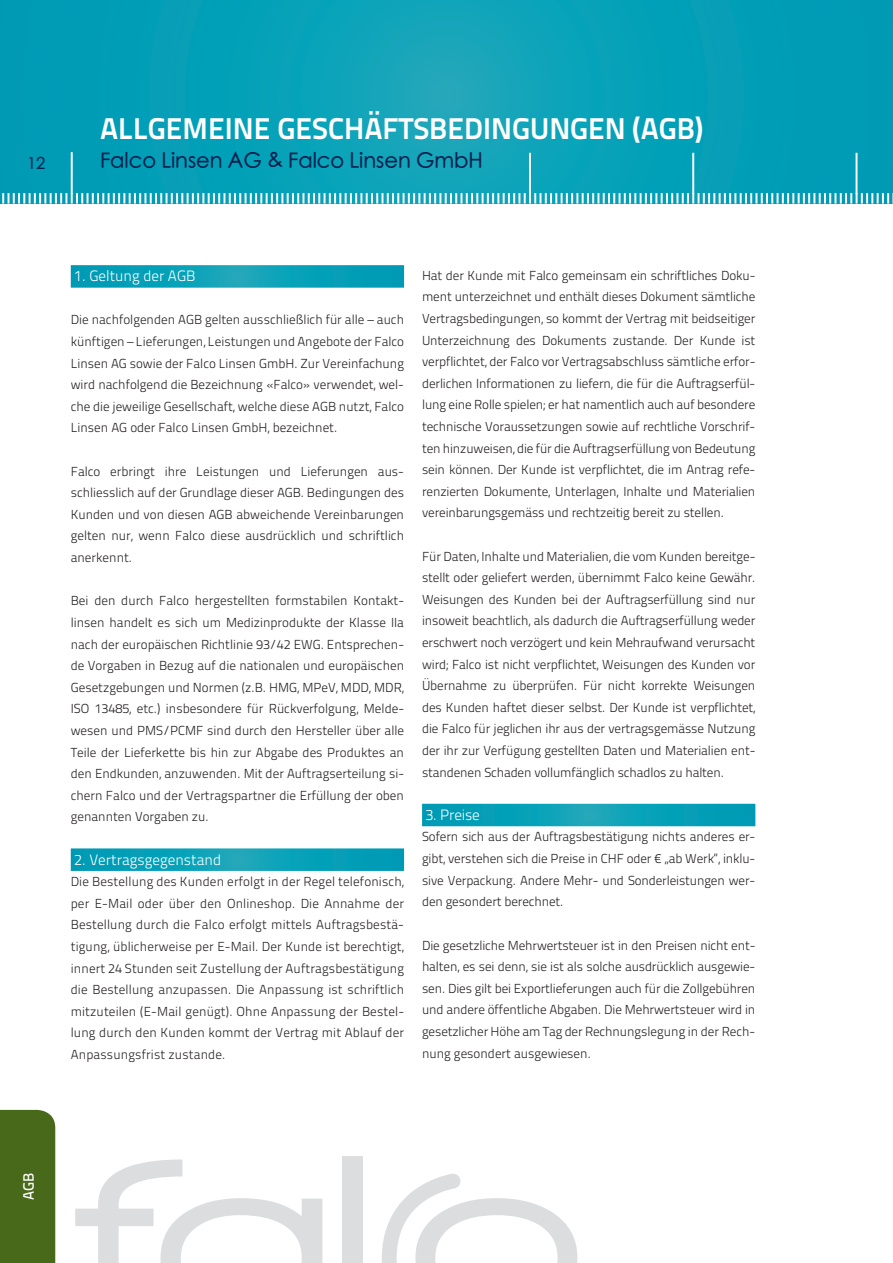
<style>
.page{position:relative;width:893px;height:1263px;background:#fff}
.page>*{position:absolute;margin:0;border:0;box-sizing:border-box;transform-origin:0 0}
.t1{font:30px "Titillium Text 25 L 800 wt";color:#fff}
.t2{font:500 21px "ST Heiti TC";color:#00214f}
.t3{font:500 16.5px "ST Heiti TC";color:#00214f}
.t4{font:15px "Titillium Text 25 L 250 wt";color:#fff}
.t5{font:15px "Titillium Text 25 L 600 wt";color:#fff}
.t6{font:13.05px/21.6px "Titillium Text 25 L 250 wt";color:#231f20;text-align:justify}
</style>
<div class="page">
<svg style="left:0;top:0;width:893px;height:193px;background:#07a0b7"></svg>
<div style="left:0;top:1110px;width:55px;height:153px;background:#48691a"></div>
<svg style="left:75px;top:1159px;width:247px;height:104px"></svg>
<div style="left:342px;top:1157px;width:21px;height:106px;background:#dcdddf"></div>
<svg style="left:382px;top:1174px;width:195px;height:89px"></svg>
<hr style="left:71px;top:152px;width:2px;height:42px;background:#fff">
<svg style="left:0;top:193px;width:893px;height:11px"></svg>
<hr style="left:529px;top:153px;width:2px;height:41px;background:#fff">
<hr style="left:692px;top:153px;width:2px;height:41px;background:#fff">
<hr style="left:855px;top:153px;width:2px;height:41px;background:#fff">
<svg style="left:71px;top:265px;width:333px;height:23px;background:#0da2b9"></svg>
<svg style="left:71px;top:848px;width:333px;height:23px;background:#0da2b9"></svg>
<svg style="left:422px;top:804px;width:333px;height:22px;background:#08a0b7"></svg>
<p class="t3" style="left:27px;top:155px;width:20px">12</p>
<h1 class="t1" style="left:100px;top:105px;width:604px">ALLGEMEINE GESCHÄFTSBEDINGUNGEN (AGB)</h1>
<h2 class="t2" style="left:100px;top:150px;width:384px">Falco Linsen AG &amp; Falco Linsen GmbH</h2>
<p class="t4" style="left:74px;top:265px;width:123px">1. Geltung der AGB</p>
<p class="t6" style="left:71px;top:308px;width:335px">Die nachfolgenden AGB gelten ausschließlich für alle – auch künftigen – Lieferungen, Leistungen und Angebote der Falco Linsen AG sowie der Falco Linsen GmbH. Zur Vereinfachung wird nachfolgend die Bezeichnung «Falco» verwendet, wel&shy;che die jeweilige Gesellschaft, welche diese AGB nutzt, Falco Linsen AG oder Falco Linsen GmbH, bezeichnet.</p>
<p class="t6" style="left:71px;top:460px;width:335px">Falco erbringt ihre Leistungen und Lieferungen aus&shy;schliesslich auf der Grundlage dieser AGB. Bedingungen des Kunden und von diesen AGB abweichende Vereinbarungen gelten nur, wenn Falco diese ausdrücklich und schriftlich anerkennt.</p>
<p class="t6" style="left:71px;top:589px;width:335px">Bei den durch Falco hergestellten formstabilen Kontakt&shy;linsen handelt es sich um Medizinprodukte der Klasse IIa nach der europäischen Richtlinie 93/42 EWG. Entsprechen&shy;de Vorgaben in Bezug auf die nationalen und europäischen Gesetzgebungen und Normen (z.B. HMG, MPeV, MDD, MDR, ISO 13485, etc.) insbesondere für Rückverfolgung, Melde&shy;wesen und PMS/PCMF sind durch den Hersteller über alle Teile der Lieferkette bis hin zur Abgabe des Produktes an den Endkunden, anzuwenden. Mit der Auftragserteilung si&shy;chern Falco und der Vertragspartner die Erfüllung der oben genannten Vorgaben zu.</p>
<p class="t4" style="left:74px;top:848px;width:148px">2. Vertragsgegenstand</p>
<p class="t6" style="left:71px;top:870px;width:335px">Die Bestellung des Kunden erfolgt in der Regel telefonisch, per E-Mail oder über den Onlineshop. Die Annahme der Bestellung durch die Falco erfolgt mittels Auftragsbestä&shy;tigung, üblicherweise per E-Mail. Der Kunde ist berechtigt, innert 24 Stunden seit Zustellung der Auftragsbestätigung die Bestellung anzupassen. Die Anpassung ist schriftlich mitzuteilen (E-Mail genügt). Ohne Anpassung der Bestel&shy;lung durch den Kunden kommt der Vertrag mit Ablauf der Anpassungsfrist zustande.</p>
<p class="t6" style="left:422px;top:264px;width:335px">Hat der Kunde mit Falco gemeinsam ein schriftliches Doku&shy;ment unterzeichnet und enthält dieses Dokument sämtliche Vertragsbedingungen, so kommt der Vertrag mit beidseitiger Unterzeichnung des Dokuments zustande. Der Kunde ist verpflichtet, der Falco vor Vertragsabschluss sämtliche erfor&shy;derlichen Informationen zu liefern, die für die Auftragserfül&shy;lung eine Rolle spielen; er hat namentlich auch auf besondere technische Voraussetzungen sowie auf rechtliche Vorschrif&shy;ten hinzuweisen, die für die Auftragserfüllung von Bedeutung sein können. Der Kunde ist verpflichtet, die im Antrag refe&shy;renzierten Dokumente, Unterlagen, Inhalte und Materialien vereinbarungsgemäss und rechtzeitig bereit zu stellen.</p>
<p class="t6" style="left:422px;top:545px;width:335px">Für Daten, Inhalte und Materialien, die vom Kunden bereitge&shy;stellt oder geliefert werden, übernimmt Falco keine Gewähr.<br>Weisungen des Kunden bei der Auftragserfüllung sind nur insoweit beachtlich, als dadurch die Auftragserfüllung weder erschwert noch verzögert und kein Mehraufwand verursacht wird; Falco ist nicht verpflichtet, Weisungen des Kunden vor Übernahme zu überprüfen. Für nicht korrekte Weisungen des Kunden haftet dieser selbst. Der Kunde ist verpflichtet, die Falco für jeglichen ihr aus der vertragsgemässe Nutzung der ihr zur Verfügung gestellten Daten und Materialien ent&shy;standenen Schaden vollumfänglich schadlos zu halten.</p>
<p class="t4" style="left:425px;top:804px;width:56px">3. Preise</p>
<p class="t6" style="left:422px;top:825px;width:335px">Sofern sich aus der Auftragsbestätigung nichts anderes er&shy;gibt, verstehen sich die Preise in CHF oder € „ab Werk“, inklu&shy;sive Verpackung. Andere Mehr- und Sonderleistungen wer&shy;den gesondert berechnet.</p>
<p class="t6" style="left:422px;top:933px;width:335px">Die gesetzliche Mehrwertsteuer ist in den Preisen nicht ent&shy;halten, es sei denn, sie ist als solche ausdrücklich ausgewie&shy;sen. Dies gilt bei Exportlieferungen auch für die Zollgebühren und andere öffentliche Abgaben. Die Mehrwertsteuer wird in gesetzlicher Höhe am Tag der Rechnungslegung in der Rech&shy;nung gesondert ausgewiesen.</p>
<p class="t5" style="left:17px;top:1200px;width:29px;rotate:-90deg">AGB</p>
</div>
